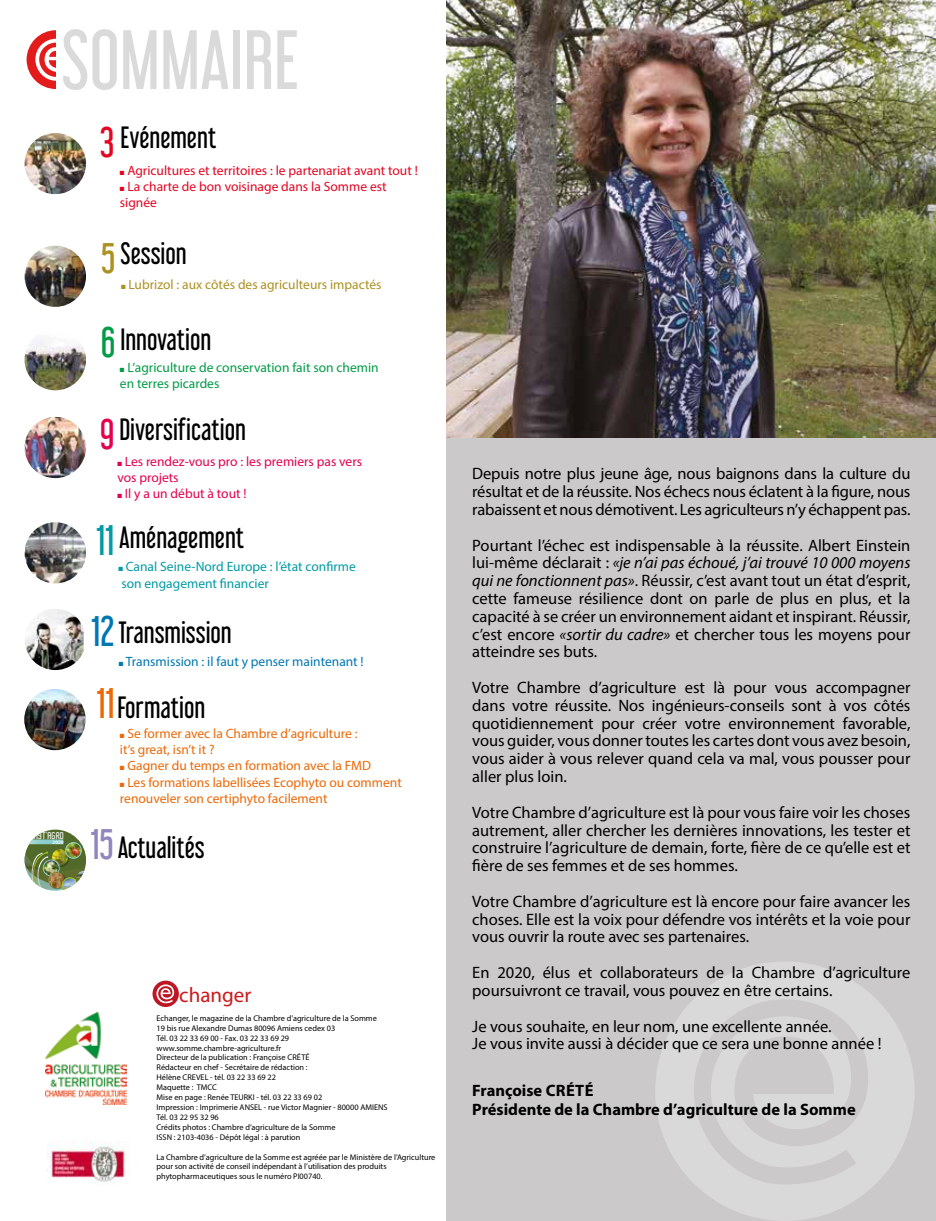
<style>
.page{position:relative;width:936px;height:1221px;background:#fff}
.page>*{position:absolute;margin:0;border:0;box-sizing:border-box;transform-origin:0 0}
.t1{font:75px "Libel Suit Rg";color:#dadada}
.t2{font:27px "Libel Suit Rg";color:#000}
.t3{font:21px "Myriad Pro";color:#cd171a}
.t4{font:16.5px/17.9px "Myriad Pro";color:#000;text-align:justify}
.t5{font:700 16.5px/19.5px "Myriad Pro";color:#000}
.t6{font:13.5px/16.2px "Myriad Pro";color:#ec6907}
.t7{font:13.5px/16.2px "Myriad Pro";color:#e40521}
.t8{font:13.5px/16.2px "Myriad Pro";color:#e5004e}
.t9{font:13.5px/16.2px "Myriad Pro";color:#009ba4}
.t10{font:13.5px/16.2px "Myriad Pro";color:#009c46}
.t11{font:13.5px "Myriad Pro";color:#ac9121}
.t12{font:13.5px "Myriad Pro";color:#0077b4}
.t13{font:600 9.45px "Aldo";color:#fff}
.t14{font:8.25px/9.9px "Myriad Pro";color:#000}
.t15{font:600 5.1px "Myriad Pro";color:#fff}
.s1{font-size:37.5px;color:#e40521}
.s2{font-size:37.5px;color:#ac9121}
.s3{font-size:37.5px;color:#009c46}
.s4{font-size:37.5px;color:#e5004e}
.s5{font-size:37.5px;color:#009ba4}
.s6{font-size:37.5px;color:#0077b4}
.s7{font-size:37.5px;color:#ec6907}
.s8{font-size:37.5px;color:#9185be}
.s9{font-style:italic}
</style>
<div class="page">
<img style="left:446px;top:0;width:489px;height:438px">
<div style="left:446px;top:438px;width:489px;height:782px;background:#cbc9ca"></div>
<svg style="left:655px;top:962px;width:259px;height:258px;fill:#dad9d9"></svg>
<svg style="left:27px;top:30px;width:28px;height:59px"></svg>
<img style="left:25px;top:133px;width:61px;height:61px;border-radius:31px">
<svg style="left:152px;top:980px;width:27px;height:26px"></svg>
<svg style="left:156px;top:984px;width:18px;height:19px"></svg>
<img style="left:46px;top:1012px;width:80px;height:92px">
<img style="left:48px;top:1141px;width:78px;height:41px">
<img style="left:25px;top:246px;width:61px;height:61px;border-radius:31px">
<img style="left:25px;top:329px;width:61px;height:61px;border-radius:31px">
<img style="left:25px;top:417px;width:61px;height:61px;border-radius:31px">
<img style="left:25px;top:522px;width:61px;height:61px;border-radius:31px">
<img style="left:25px;top:609px;width:59px;height:61px">
<img style="left:25px;top:829px;width:61px;height:62px">
<img style="left:24px;top:689px;width:62px;height:61px;border-radius:31px">
<h1 class="t1" style="left:61px;top:-2px;width:239px">SOMMAIRE</h1>
<h2 class="t2" style="left:100px;top:116px;width:118px"><span class="s1">3</span> Evénement</h2>
<p class="t7" style="left:120px;top:162px;width:299px">■ Agricultures et territoires : le partenariat avant tout !</p>
<p class="t7" style="left:120px;top:178px;width:268px">■ La charte de bon voisinage dans la Somme est signée</p>
<h2 class="t2" style="left:101px;top:231px;width:87px"><span class="s2">5</span> Session</h2>
<p class="t11" style="left:121px;top:276px;width:262px">■ Lubrizol : aux côtés des agriculteurs impactés</p>
<h2 class="t2" style="left:101px;top:317px;width:112px"><span class="s3">6</span> Innovation</h2>
<p class="t10" style="left:120px;top:359px;width:260px">■ L’agriculture de conservation fait son chemin en terres picardes</p>
<h2 class="t2" style="left:100px;top:407px;width:148px"><span class="s4">9</span> Diversification</h2>
<p class="t8" style="left:117px;top:453px;width:246px">■ Les rendez-vous pro : les premiers pas vers vos projets</p>
<p class="t8" style="left:117px;top:485px;width:131px">■ Il y a un début à tout !</p>
<h2 class="t2" style="left:97px;top:515px;width:149px"><span class="s5">11</span> Aménagement</h2>
<p class="t9" style="left:118px;top:558px;width:239px">■ Canal Seine-Nord Europe : l’état confirme son engagement financier</p>
<h2 class="t2" style="left:91px;top:610px;width:142px"><span class="s6">12</span> Transmission</h2>
<p class="t12" style="left:119px;top:653px;width:246px">■ Transmission : il faut y penser maintenant !</p>
<p class="t13" style="left:30px;top:830px;width:36px">PHYT’AGRO</p>
<p class="t15" style="left:53px;top:839px;width:12px">2020</p>
<h2 class="t2" style="left:97px;top:685px;width:110px"><span class="s7">11</span>Formation</h2>
<p class="t6" style="left:120px;top:725px;width:239px">■ Se former avec la Chambre d’agriculture : it’s great, isn’t it ?</p>
<p class="t6" style="left:120px;top:757px;width:253px">■ Gagner du temps en formation avec la FMD</p>
<p class="t6" style="left:120px;top:773px;width:283px">■ Les formations labellisées Ecophyto ou comment renouveler son certiphyto facilement</p>
<h2 class="t2" style="left:91px;top:825px;width:116px"><span class="s8">15</span>Actualités</h2>
<p class="t3" style="left:179px;top:982px;width:73px">changer</p>
<p class="t14" style="left:156px;top:1012px;width:232px">Echanger, le magazine de la Chambre d’agriculture de la Somme<br>19 bis rue Alexandre Dumas 80096 Amiens cedex 03<br>Tél. 03 22 33 69 00 - Fax. 03 22 33 69 29 www.somme.chambre-agriculture.fr<br>Directeur de la publication : Françoise CRÉTÉ<br>Rédacteur en chef - Secrétaire de rédaction :<br>Hélène CREVEL - tél. 03 22 33 69 22<br>Maquette : TMCC<br>Mise en page : Renée TEURKI - tél. 03 22 33 69 02<br>Impression : Imprimerie ANSEL - rue Victor Magnier - 80000 AMIENS Tél. 03 22 95 32 96<br>Crédits photos : Chambre d’agriculture de la Somme<br>ISSN : 2103-4036 - Dépôt légal : à parution</p>
<p class="t14" style="left:156px;top:1151px;width:280px">La Chambre d’agriculture de la Somme est agréée par le Ministère de l’Agriculture pour son activité de conseil indépendant à l’utilisation des produits phytopharmaceutiques sous le numéro PI00740.</p>
<p class="t4" style="left:472px;top:464px;width:439px">Depuis notre plus jeune âge, nous baignons dans la culture du résultat et de la réussite. Nos échecs nous éclatent à la figure, nous rabaissent et nous démotivent. Les agriculteurs n’y échappent pas.</p>
<p class="t4" style="left:472px;top:536px;width:439px">Pourtant l’échec est indispensable à la réussite. Albert Einstein lui-même déclarait : <span class="s9">«je n’ai pas échoué, j’ai trouvé 10 000 moyens qui ne fonctionnent pas»</span>. Réussir, c’est avant tout un état d’esprit, cette fameuse résilience dont on parle de plus en plus, et la capacité à se créer un environnement aidant et inspirant. Réussir, c’est encore <span class="s9">«sortir du cadre»</span> et chercher tous les moyens pour atteindre ses buts.</p>
<p class="t4" style="left:472px;top:678px;width:440px">Votre Chambre d’agriculture est là pour vous accompagner dans votre réussite. Nos ingénieurs-conseils sont à vos côtés quotidiennement pour créer votre environnement favorable, vous guider, vous donner toutes les cartes dont vous avez besoin, vous aider à vous relever quand cela va mal, vous pousser pour aller plus loin.</p>
<p class="t4" style="left:472px;top:803px;width:439px">Votre Chambre d’agriculture est là pour vous faire voir les choses autrement, aller chercher les dernières innovations, les tester et construire l’agriculture de demain, forte, fière de ce qu’elle est et fière de ses femmes et de ses hommes.</p>
<p class="t4" style="left:472px;top:892px;width:439px">Votre Chambre d’agriculture est là encore pour faire avancer les choses. Elle est la voix pour défendre vos intérêts et la voie pour vous ouvrir la route avec ses partenaires.</p>
<p class="t4" style="left:472px;top:963px;width:439px">En 2020, élus et collaborateurs de la Chambre d’agriculture poursuivront ce travail, vous pouvez en être certains.</p>
<p class="t4" style="left:472px;top:1016px;width:411px">Je vous souhaite, en leur nom, une excellente année.<br>Je vous invite aussi à décider que ce sera une bonne année !</p>
<p class="t5" style="left:472px;top:1079px;width:385px">Françoise CRÉTÉ<br>Présidente de la Chambre d’agriculture de la Somme</p>
</div>
